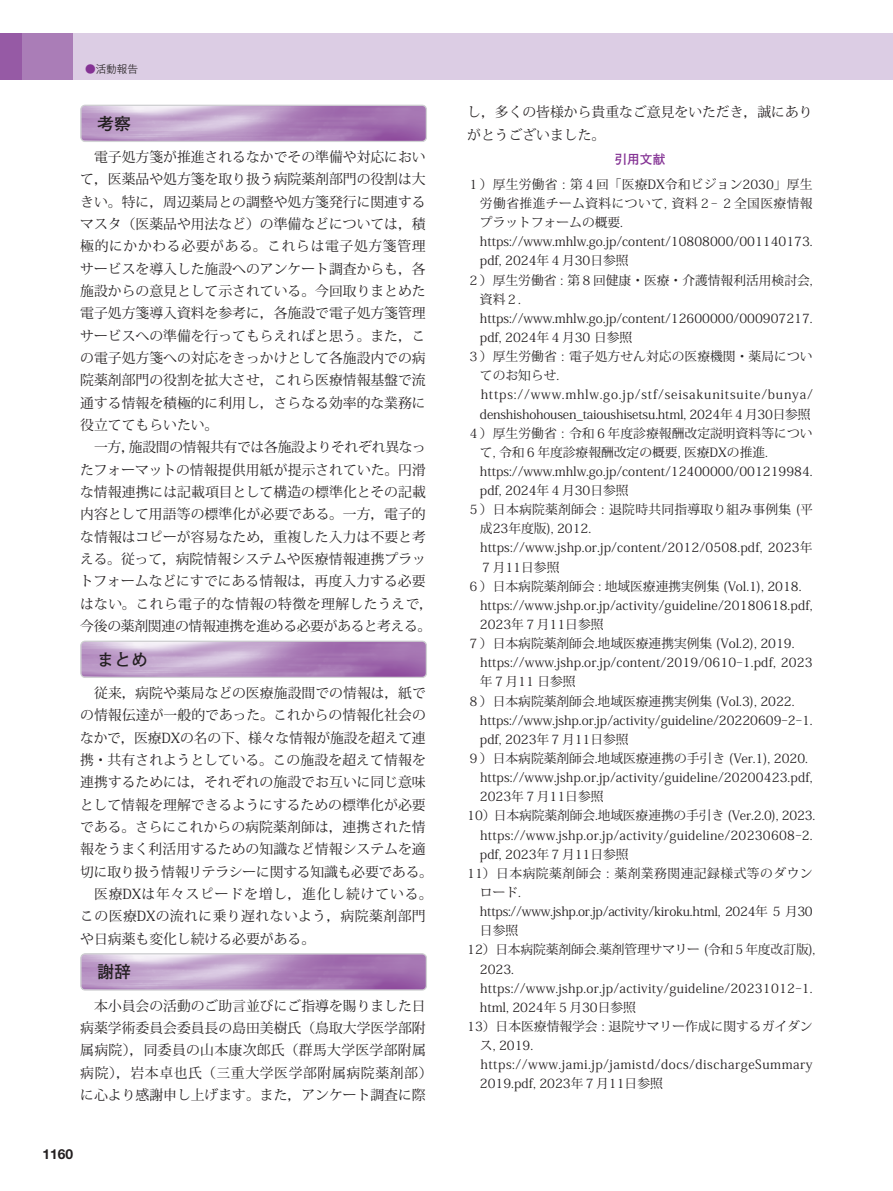
<style>
.page{position:relative;width:893px;height:1191px;background:#fff}
.page>*{position:absolute;margin:0;border:0;box-sizing:border-box;transform-origin:0 0}
.t1{font:700 16.95px "Futo Go B101 Pro";color:#231f20}
.t2{font:13.8px/22.4px "Koz Min Pro";color:#231f20;text-align:center}
.t3{font:13.8px "Koz Min Pro";letter-spacing:-.02em;color:#231f20}
.t4{font:13.8px "Koz Min Pro";letter-spacing:.03em;color:#231f20}
.t5{font:13.8px "Koz Min Pro";letter-spacing:.065em;color:#231f20}
.t6{font:700 13.8px "Helvetica Neue LT Std";color:#231f20}
.t7{font:12.75px "Koz Min Pro";color:#231f20}
.t8{font:12.75px "Koz Min Pro";letter-spacing:.02em;color:#231f20}
.t9{font:12.75px "Koz Min Pro";letter-spacing:.04em;color:#231f20}
.t10{font:12.75px "Koz Min Pro";letter-spacing:.065em;color:#231f20}
.t11{font:12.75px "Koz Min Pro";letter-spacing:.035em;color:#231f20}
.t12{font:700 12.75px "Futo Go B101 Pro";color:#843294}
.t13{font:300 10.65px "Gothic MB101 Pro";color:#231f20}
.s1{color:#843294}
.s2{font-family:"Ryumin Pro";font-weight:300}
</style>
<div class="page">
<img style="left:82px;top:107px;width:343px;height:33px">
<div style="left:80px;top:105px;width:347px;height:37px;border:1px solid #d1d2d4;border-radius:4px"></div>
<img style="left:82px;top:642px;width:343px;height:34px">
<div style="left:80px;top:640px;width:347px;height:38px;border:1px solid #d1d2d4;border-radius:4px"></div>
<img style="left:82px;top:955px;width:344px;height:35px">
<div style="left:80px;top:953px;width:347px;height:37px;border:1px solid #d1d2d4;border-radius:4px"></div>
<div style="left:72px;top:33px;width:821px;height:47px;background:#dccde4"></div>
<div style="left:21px;top:33px;width:51px;height:47px;background:#aa7db7"></div>
<div style="left:0;top:33px;width:21px;height:47px;background:#965aa5"></div>
<p class="t13" style="left:85px;top:60px;width:55px"><span class="s1">●</span>活動報告</p>
<h1 class="t1" style="left:97px;top:110px;width:36px">考察</h1>
<p class="t2" style="left:80px;top:145px;width:347px;text-align:justify;text-indent:14px">電子処方箋が推進されるなかでその準備や対応において，医薬品や処方箋を取り扱う病院薬剤部門の役割は大きい。特に，周辺薬局との調整や処方箋発行に関連するマスタ（医薬品や用法など）の準備などについては，積極的にかかわる必要がある。これらは電子処方箋管理サービスを導入した施設へのアンケート調査からも，各施設からの意見として示されている。今回取りまとめた電子処方箋導入資料を参考に，各施設で電子処方箋管理サービスへの準備を行ってもらえればと思う。また，この電子処方箋への対応をきっかけとして各施設内での病院薬剤部門の役割を拡大させ，これら医療情報基盤で流通する情報を積極的に利用し，さらなる効率的な業務に役立ててもらいたい。</p>
<p class="t2" style="left:80px;top:435px;width:355px">一方，施設間の情報共有では各施設よりそれぞれ異なっ<br>たフォーマットの情報提供用紙が提示されていた。円滑な情報連携には記載項目として構造の標準化とその記載内容として用語等の標準化が必要である。一方，電子的な情報はコピーが容易なため，重複した入力は不要と考える。従って，病院情報システムや医療情報連携プラットフォームなどにすでにある情報は，再度入力する必要はない。これら電子的な情報の特徴を理解したうえで，今後の薬剤関連の情報連携を進める必要があると考える。</p>
<h1 class="t1" style="left:97px;top:646px;width:53px">まとめ</h1>
<p class="t2" style="left:94px;top:681px;width:333px">従来，病院や薬局などの医療施設間での情報は，紙で</p>
<p class="t2" style="left:80px;top:703px;width:347px">の情報伝達が一般的であった。これからの情報化社会の</p>
<p class="t2" style="left:80px;top:726px;width:347px">なかで，医療DXの名の下、様々な情報が施設を超えて連</p>
<p class="t2" style="left:80px;top:748px;width:347px">携・共有されようとしている。この施設を超えて情報を</p>
<p class="t2" style="left:80px;top:770px;width:347px">連携するためには，それぞれの施設でお互いに同じ意味</p>
<p class="t2" style="left:80px;top:793px;width:347px">として情報を理解できるようにするための標準化が必要</p>
<p class="t2" style="left:80px;top:815px;width:347px">である。さらにこれからの病院薬剤師は，連携された情</p>
<p class="t2" style="left:80px;top:837px;width:347px">報をうまく利活用するための知識など情報システムを適</p>
<p class="t3" style="left:80px;top:861px;width:354px">切に取り扱う情報リテラシーに関する知識も必要である。</p>
<p class="t5" style="left:94px;top:884px;width:340px">医療DXは年々スピードを増し，進化し続けている。</p>
<p class="t4" style="left:80px;top:906px;width:347px">この医療DXの流れに乗り遅れないよう，病院薬剤部門</p>
<p class="t2" style="left:80px;top:927px;width:236px">や日病薬も変化し続ける必要がある。</p>
<h1 class="t1" style="left:97px;top:958px;width:36px">謝辞</h1>
<p class="t2" style="left:80px;top:994px;width:354px">本小員会の活動のご助言並びにご指導を賜りました日<br>病薬学術委員会委員長の島田美樹氏（鳥取大学医学部附属病院），同委員の山本康次郎氏（群馬大学医学部附属病院），岩本卓也氏（三重大学医学部附属病院薬剤部）に心より感謝申し上げます。また，アンケート調査に際</p>
<p class="t6" style="left:43px;top:1146px;width:32px">1160</p>
<p class="t2" style="left:467px;top:101px;width:347px;text-align:left">し，多くの皆様から貴重なご意見をいただき，誠にありがとうございました。</p>
<p class="t12" style="left:614px;top:149px;width:53px">引用文献</p>
<p class="t8" style="left:467px;top:175px;width:347px">１）厚生労働省 : 第４回「医療DX令和ビジョン2030」厚生</p>
<p class="t11" style="left:480px;top:194px;width:334px">労働省推進チーム資料について, 資料２<span class="s2">-</span> ２全国医療情報</p>
<p class="t7" style="left:480px;top:213px;width:145px">プラットフォームの概要.</p>
<p class="t7" style="left:467px;top:232px;width:347px">　https://www.mhlw.go.jp/content/10808000/001140173.</p>
<p class="t7" style="left:480px;top:252px;width:150px">pdf, 2024年４月30日参照</p>
<p class="t7" style="left:467px;top:271px;width:347px">２）厚生労働省 : 第８回健康・医療・介護情報利活用検討会,</p>
<p class="t7" style="left:480px;top:290px;width:43px">資料２.</p>
<p class="t7" style="left:467px;top:309px;width:347px">　https://www.mhlw.go.jp/content/12600000/000907217.</p>
<p class="t7" style="left:480px;top:328px;width:154px">pdf, 2024年４月30 日参照</p>
<p class="t7" style="left:467px;top:347px;width:347px">３）厚生労働省 : 電子処方せん対応の医療機関・薬局につい</p>
<p class="t7" style="left:480px;top:366px;width:81px">てのお知らせ.</p>
<p class="t10" style="left:467px;top:386px;width:347px">　https://www.mhlw.go.jp/stf/seisakunitsuite/bunya/</p>
<p class="t7" style="left:480px;top:405px;width:332px">denshishohousen_taioushisetsu.html, 2024年４月30日参照</p>
<p class="t7" style="left:467px;top:424px;width:347px">４）厚生労働省 : 令和６年度診療報酬改定説明資料等につい</p>
<p class="t7" style="left:480px;top:443px;width:289px">て, 令和６年度診療報酬改定の概要, 医療DXの推進.</p>
<p class="t7" style="left:467px;top:462px;width:347px">　https://www.mhlw.go.jp/content/12400000/001219984.</p>
<p class="t7" style="left:480px;top:481px;width:150px">pdf, 2024年４月30日参照</p>
<p class="t8" style="left:467px;top:500px;width:347px">５）日本病院薬剤師会 : 退院時共同指導取り組み事例集 (平</p>
<p class="t7" style="left:480px;top:519px;width:113px">成23年度版), 2012.</p>
<p class="t7" style="left:467px;top:539px;width:347px">　https://www.jshp.or.jp/content/2012/0508.pdf, 2023年</p>
<p class="t7" style="left:480px;top:558px;width:81px">７月11日参照</p>
<p class="t7" style="left:467px;top:577px;width:336px">６）日本病院薬剤師会 : 地域医療連携実例集 (Vol.1), 2018.</p>
<p class="t7" style="left:467px;top:596px;width:347px">　https://www.jshp.or.jp/activity/guideline/20180618.pdf,</p>
<p class="t7" style="left:480px;top:615px;width:125px">2023年７月11日参照</p>
<p class="t7" style="left:467px;top:634px;width:329px">７）日本病院薬剤師会.地域医療連携実例集 (Vol.2), 2019.</p>
<p class="t7" style="left:467px;top:653px;width:347px">　https://www.jshp.or.jp/content/2019/0610<span class="s2">-</span>1.pdf, 2023</p>
<p class="t7" style="left:480px;top:673px;width:97px">年７月11 日参照</p>
<p class="t7" style="left:467px;top:692px;width:329px">８）日本病院薬剤師会.地域医療連携実例集 (Vol.3), 2022.</p>
<p class="t7" style="left:467px;top:711px;width:347px">　https://www.jshp.or.jp/activity/guideline/20220609<span class="s2">-</span>2<span class="s2">-</span>1.</p>
<p class="t7" style="left:480px;top:730px;width:150px">pdf, 2023年７月11日参照</p>
<p class="t7" style="left:467px;top:749px;width:342px">９）日本病院薬剤師会.地域医療連携の手引き (Ver.1), 2020.</p>
<p class="t7" style="left:467px;top:768px;width:347px">　https://www.jshp.or.jp/activity/guideline/20200423.pdf,</p>
<p class="t7" style="left:480px;top:787px;width:125px">2023年７月11日参照</p>
<p class="t7" style="left:467px;top:806px;width:350px">10）日本病院薬剤師会.地域医療連携の手引き (Ver.2.0), 2023.</p>
<p class="t8" style="left:467px;top:826px;width:347px">　https://www.jshp.or.jp/activity/guideline/20230608<span class="s2">-</span>2.</p>
<p class="t7" style="left:480px;top:845px;width:150px">pdf, 2023年７月11日参照</p>
<p class="t9" style="left:467px;top:864px;width:347px">11）日本病院薬剤師会 : 薬剤業務関連記録様式等のダウン</p>
<p class="t7" style="left:480px;top:883px;width:43px">ロード.</p>
<p class="t7" style="left:467px;top:902px;width:347px">　https://www.jshp.or.jp/activity/kiroku.html, 2024年５月30</p>
<p class="t7" style="left:480px;top:921px;width:40px">日参照</p>
<p class="t7" style="left:467px;top:940px;width:350px">12）日本病院薬剤師会.薬剤管理サマリー (令和５年度改訂版),</p>
<p class="t7" style="left:480px;top:960px;width:36px">2023.</p>
<p class="t8" style="left:467px;top:979px;width:347px">　https://www.jshp.or.jp/activity/guideline/20231012<span class="s2">-</span>1.</p>
<p class="t7" style="left:480px;top:998px;width:158px">html, 2024年５月30日参照</p>
<p class="t7" style="left:467px;top:1017px;width:347px">13）日本医療情報学会 : 退院サマリー作成に関するガイダン</p>
<p class="t7" style="left:480px;top:1036px;width:55px">ス, 2019.</p>
<p class="t9" style="left:467px;top:1055px;width:347px">　https://www.jami.jp/jamistd/docs/dischargeSummary</p>
<p class="t7" style="left:480px;top:1074px;width:184px">2019.pdf, 2023年７月11日参照</p>
</div>
